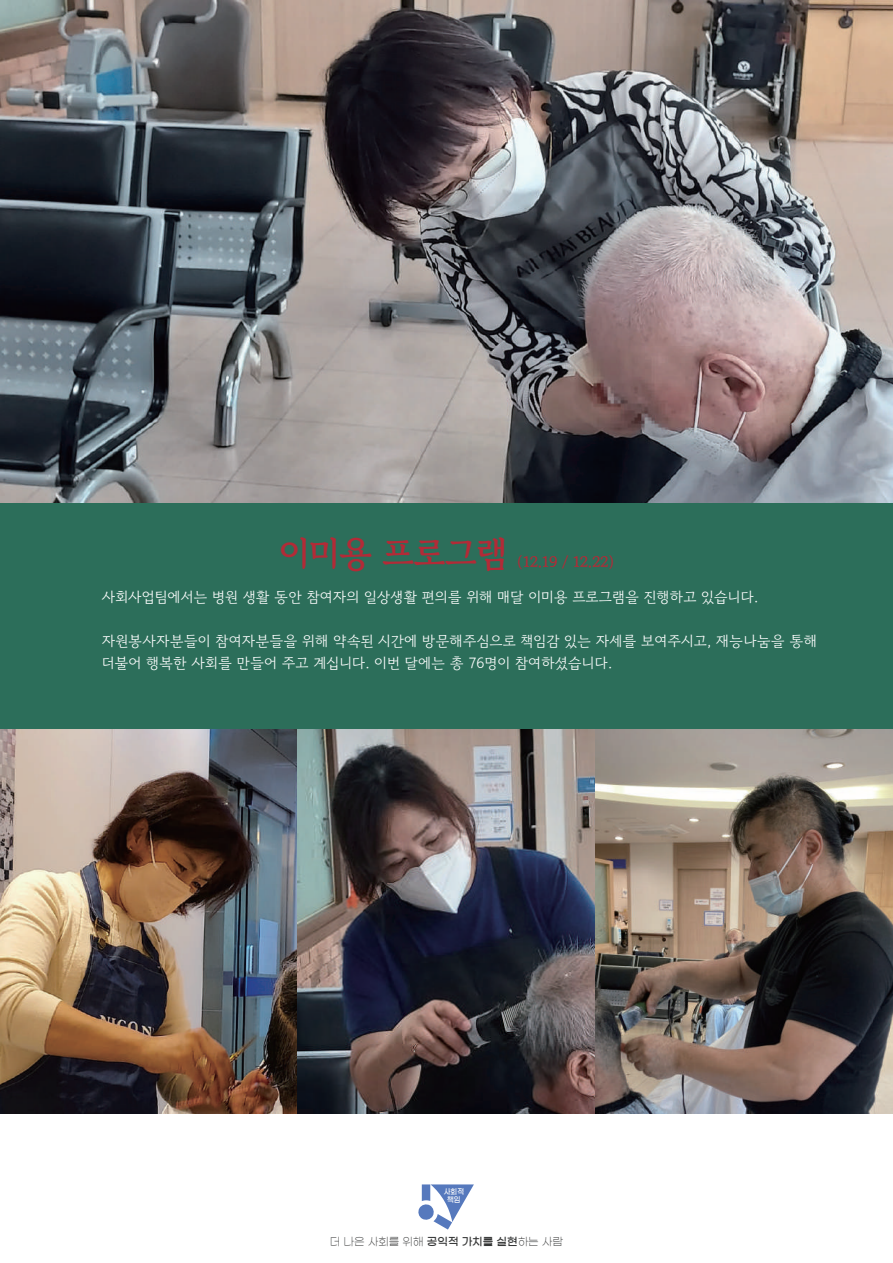
<style>
.page{position:relative;width:893px;height:1263px;background:#fff}
.page>*{position:absolute;margin:0;border:0;box-sizing:border-box;transform-origin:0 0}
.t1{font:700 35.4px "Gowun Batang";letter-spacing:-.025em;color:#b22b37}
.t2{font:700 15px "Gowun Batang";letter-spacing:-.025em;color:#b22b37}
.t3{font:14.7px/22px "Gowun Dodum";color:#fff}
.t4{font:10.95px "Gmarket Sans TTF Light";color:#353636}
.t5{font:7.8px/7.8px "Gmarket Sans TTF Medium";color:#fff;text-align:center;scale:.9 1}
.s1{font-family:"Gmarket Sans TTF Medium"}
</style>
<div class="page">
<div style="left:0;top:483px;width:893px;height:246px;background:#2c6e5a"></div>
<svg style="left:418px;top:1184px;width:56px;height:45px"></svg>
<img style="left:0;top:0;width:893px;height:502px">
<img style="left:0;top:729px;width:893px;height:384px">
<h1 class="t1" style="left:279px;top:526px;width:230px">이미용 프로그램</h1>
<p class="t2" style="left:517px;top:550px;width:99px">(12.19 / 12.22)</p>
<p class="t3" style="left:102px;top:585px;width:658px">사회사업팀에서는 병원 생활 동안 참여자의 일상생활 편의를 위해 매달 이미용 프로그램을 진행하고 있습니다.</p>
<p class="t3" style="left:102px;top:629px;width:717px">자원봉사자분들이 참여자분들을 위해 약속된 시간에 방문해주심으로 책임감 있는 자세를 보여주시고, 재능나눔을 통해 더불어 행복한 사회를 만들어 주고 계십니다. 이번 달에는 총 76명이 참여하셨습니다.</p>
<p class="t5" style="left:444px;top:1188px;width:24px">사회적 책임</p>
<p class="t4" style="left:330px;top:1236px;width:235px">더 나은 사회를 위해 <span class="s1">공익적 가치를 실현</span>하는 사람</p>
</div>
